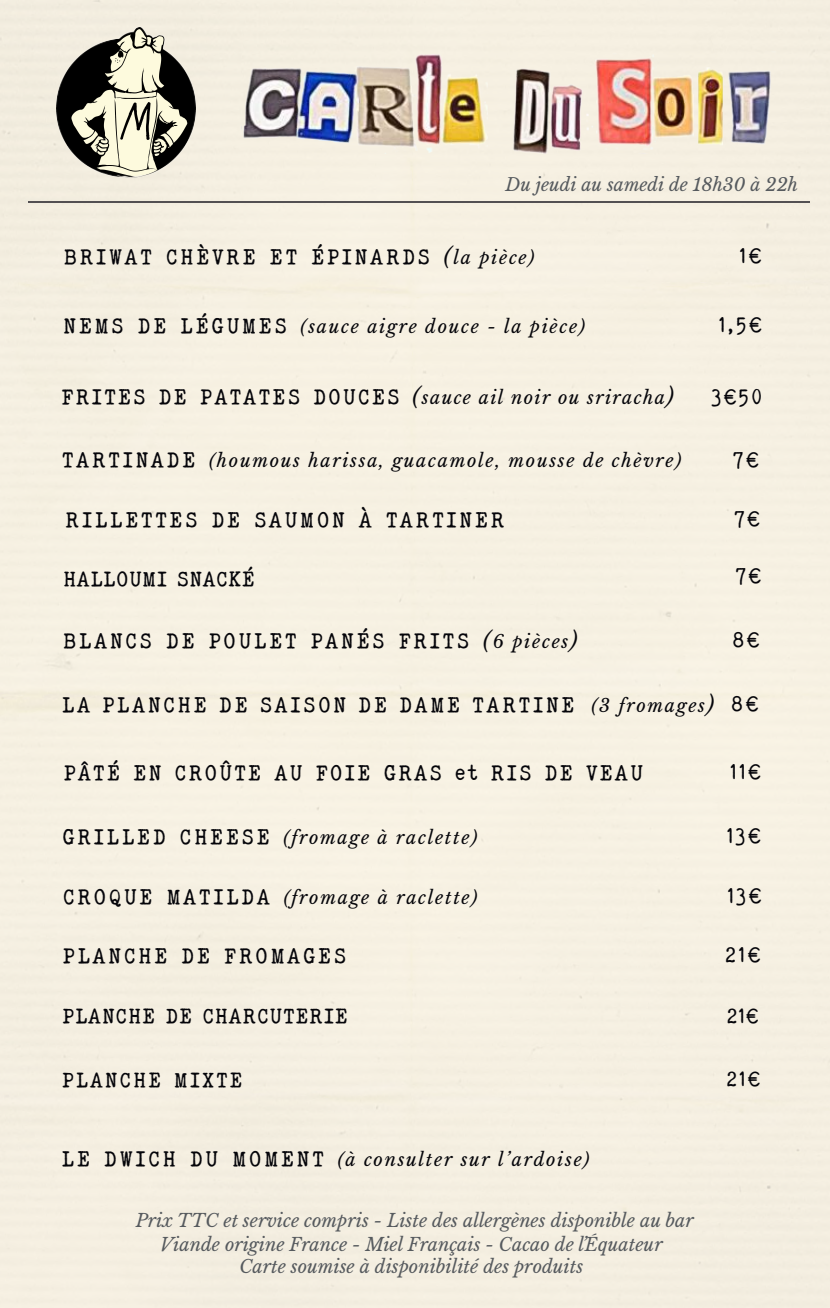
<style>
.page{position:relative;width:830px;height:1308px;background:#fff}
.page>*{position:absolute;margin:0;border:0;box-sizing:border-box;transform-origin:0 0}
.t1{font:22.5px "ELEGANTTYPEWRITER";letter-spacing:.095em;color:#05050a}
.t2{font:22.5px "ELEGANTTYPEWRITER";letter-spacing:.075em;color:#05050a}
.t3{font:21.82px "ELEGANTTYPEWRITER";letter-spacing:.025em;color:#05050a}
.t4{font:21.82px "ELEGANTTYPEWRITER";letter-spacing:.075em;color:#05050a}
.t5{font:italic 18px "Libre Baskerville";letter-spacing:.095em;color:#05050a}
.t6{font:italic 18px/24.8px "Libre Baskerville";color:#565a5e;text-align:center}
.t7{font:italic 18px "Libre Baskerville";letter-spacing:.075em;color:#05050a}
.t8{font:italic 17.78px "Libre Baskerville";color:#565a5e}
.s1{font-family:"Libre Baskerville";font-style:italic}
.s2{font-family:"Libre Baskerville";font-style:italic;font-size:18px}
.s3{font-family:"ELEGANTTYPEWRITER";font-style:normal;font-size:22.5px}
.s4{font-size:22.5px}
</style>
<div class="page">
<div style="left:0;top:0;width:829px;height:1307px;background:#f6f0e2"></div>
<hr style="left:28px;top:201px;width:780px;height:2px;background:#535052">
<img style="left:57px;top:28px;width:138px;height:149px">
<img style="left:192px;top:51px;width:607px;height:102px">
<p class="t8" style="left:505px;top:174px;width:294px">Du jeudi au samedi de 18h30 à 22h</p>
<p class="t1" style="left:63px;top:244px;width:472px">BRIWAT CHÈVRE ET ÉPINARDS <span class="s1">(</span><span class="s2">la pièce)</span></p>
<p class="t1" style="left:738px;top:243px;width:24px">1€</p>
<p class="t5" style="left:63px;top:315px;width:523px"><span class="s3">NEMS DE LÉGUMES</span> (sauce aigre douce - la pièce)</p>
<p class="t1" style="left:718px;top:312px;width:45px">1,5€</p>
<p class="t7" style="left:61px;top:387px;width:614px"><span class="s3">FRITES DE PATATES DOUCES</span> <span class="s4">(</span>sauce ail noir ou sriracha<span class="s4">)</span></p>
<p class="t1" style="left:711px;top:383px;width:52px">3€50</p>
<p class="t5" style="left:62px;top:450px;width:620px"><span class="s3">TARTINADE</span> (houmous harissa, guacamole, mousse de chèvre)</p>
<p class="t1" style="left:732px;top:446px;width:28px">7€</p>
<p class="t1" style="left:65px;top:506px;width:441px">RILLETTES DE SAUMON À TARTINER</p>
<p class="t1" style="left:733px;top:505px;width:28px">7€</p>
<p class="t3" style="left:63px;top:566px;width:193px">HALLOUMI SNACKÉ</p>
<p class="t1" style="left:63px;top:627px;width:516px">BLANCS DE POULET PANÉS FRITS <span class="s1">(</span><span class="s2">6 pièces</span><span class="s1">)</span></p>
<p class="t1" style="left:735px;top:562px;width:28px">7€</p>
<p class="t1" style="left:731px;top:627px;width:30px">8€</p>
<p class="t1" style="left:62px;top:691px;width:698px">LA PLANCHE DE SAISON DE DAME TARTINE <span class="s2">(3 fromages</span><span class="s1">)</span> 8€</p>
<p class="t2" style="left:63px;top:759px;width:581px">PÂTÉ EN CROÛTE AU FOIE GRAS et RIS DE VEAU</p>
<p class="t1" style="left:729px;top:758px;width:33px">11€</p>
<p class="t5" style="left:62px;top:826px;width:416px"><span class="s3">GRILLED CHEESE</span> (fromage à raclette)</p>
<p class="t1" style="left:726px;top:822px;width:36px">13€</p>
<p class="t5" style="left:63px;top:886px;width:416px"><span class="s3">CROQUE MATILDA</span> (fromage à raclette)</p>
<p class="t1" style="left:726px;top:883px;width:36px">13€</p>
<p class="t1" style="left:63px;top:942px;width:285px">PLANCHE DE FROMAGES</p>
<p class="t1" style="left:724px;top:941px;width:38px">21€</p>
<p class="t3" style="left:62px;top:1003px;width:287px">PLANCHE DE CHARCUTERIE</p>
<p class="t3" style="left:726px;top:1003px;width:34px">21€</p>
<p class="t4" style="left:62px;top:1067px;width:183px">PLANCHE MIXTE</p>
<p class="t3" style="left:725px;top:1066px;width:36px">21€</p>
<p class="t5" style="left:61px;top:1148px;width:529px"><span class="s3">LE DWICH DU MOMENT</span> (à consulter sur l’ardoise)</p>
<p class="t6" style="left:136px;top:1207px;width:559px">Prix TTC et service compris - Liste des allergènes disponible au bar<br>Viande origine France - Miel Français - Cacao de l’Équateur</p>
<p class="t6" style="left:239px;top:1254px;width:345px">Carte soumise à disponibilité des produits</p>
</div>
